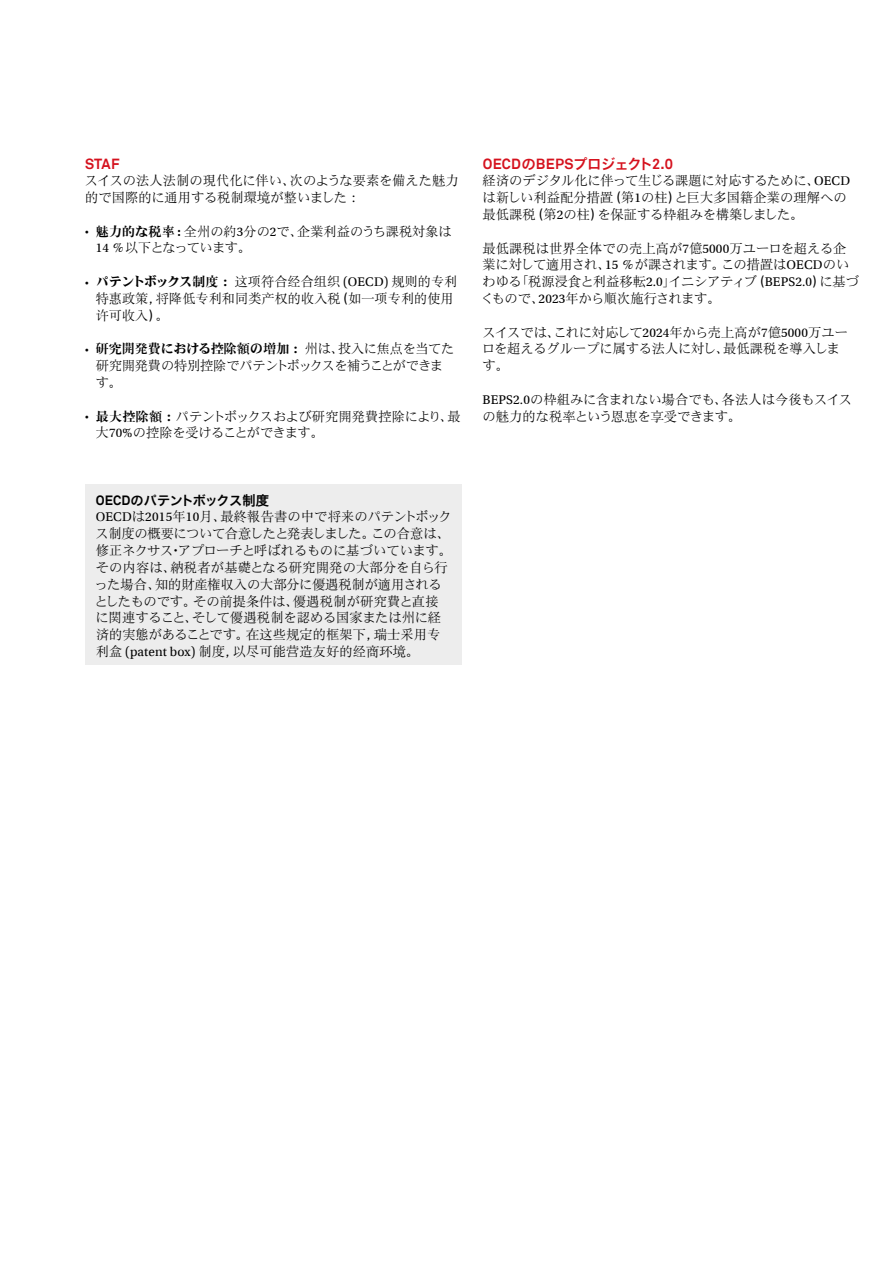
<style>
.page{position:relative;width:893px;height:1263px;background:#fff}
.page>*{position:absolute;margin:0;border:0;box-sizing:border-box;transform-origin:0 0}
.t1{font:14.4px "Akkurat S GE Bold";letter-spacing:.005em;color:#d5121e}
.t2{font:13.2px/16.8px "Utopia S GE Regular";letter-spacing:.01em;color:#000}
.t3{font:13.2px "Akkurat S GE Bold";color:#000}
.t4{font:13.05px/16.6px "Utopia S GE Regular";letter-spacing:.01em;color:#000}
.t5{font:13.05px/16.8px "Utopia S GE Regular";letter-spacing:-.01em;color:#000}
.t6{font:13.05px/16.6px "Utopia S GE Regular";letter-spacing:-.025em;color:#000}
.t7{font:13.05px "Utopia S GE Semibold";color:#000}
.s1{font-family:"Utopia S GE Semibold";font-size:8.25px}
.s2{font-family:"Utopia S GE Semibold"}
.s3{font-size:8.25px}
.s4{font-family:"Utopia S GE Regular"}
</style>
<div class="page">
<div style="left:85px;top:484px;width:376px;height:180px;background:#ededed"></div>
<p class="t1" style="left:85px;top:153px;width:36px">STAF</p>
<p class="t2" style="left:85px;top:172px;width:375px">スイスの法人法制の現代化に伴い、次のような要素を備えた魅力的で国際的に通用する税制環境が整いました：</p>
<p class="t4" style="left:96px;top:222px;width:357px;text-indent:-11px"><span class="s1">•</span> <span class="s2">魅力的な税率 :</span> 全州の約3分の2で、企業利益のうち課税対象は<br>14 ％以下となっています。</p>
<p class="t4" style="left:96px;top:273px;width:363px;text-indent:-11px"><span class="s1">•</span> <span class="s2">パテントボックス制度：</span> 这项符合经合组织 (OECD) 规则的专利特惠政策，将降低专利和同类产权的收入税（如一项专利的使用许可收入）。</p>
<p class="t7" style="left:85px;top:340px;width:371px"><span class="s3">•</span> 研究開発費における控除額の増加： <span class="s4">州は、投入に焦点を当てた</span></p>
<p class="t6" style="left:96px;top:357px;width:349px">研究開発費の特別控除でパテントボックスを補うことができます。</p>
<p class="t5" style="left:96px;top:407px;width:366px;text-indent:-11px"><span class="s1">•</span> <span class="s2">最大控除額：</span>パテントボックスおよび研究開発費控除により、最大70%の控除を受けることができます。</p>
<p class="t3" style="left:96px;top:490px;width:175px">OECDのパテントボックス制度</p>
<p class="t2" style="left:95px;top:508px;width:359px">OECDは2015年10月、最終報告書の中で将来のパテントボックス制度の概要について合意したと発表しました。この合意は、修正ネクサス・アプローチと呼ばれるものに基づいています。その内容は、納税者が基礎となる研究開発の大部分を自ら行った場合、知的財産権収入の大部分に優遇税制が適用されるとしたものです。その前提条件は、優遇税制が研究費と直接に関連すること、そして優遇税制を認める国家または州に経済的実態があることです。在这些规定的框架下，瑞士采用专利盒 (patent box) 制度，以尽可能营造友好的经商环境。</p>
<p class="t1" style="left:483px;top:153px;width:192px">OECDのBEPSプロジェクト2.0</p>
<p class="t2" style="left:482px;top:172px;width:369px">経済のデジタル化に伴って生じる課題に対応するために、OECDは新しい利益配分措置（第1の柱）と巨大多国籍企業の理解への最低課税（第2の柱）を保証する枠組みを構築しました。</p>
<p class="t2" style="left:481px;top:239px;width:380px">最低課税は世界全体での売上高が7億5000万ユーロを超える企業に対して適用され、15 ％が課されます。この措置はOECDのいわゆる「税源浸食と利益移転2.0」イニシアティブ（BEPS2.0）に基づくもので、2023年から順次施行されます。</p>
<p class="t2" style="left:482px;top:323px;width:368px">スイスでは、これに対応して2024年から売上高が7億5000万ユーロを超えるグループに属する法人に対し、最低課税を導入します。</p>
<p class="t2" style="left:483px;top:390px;width:371px">BEPS2.0の枠組みに含まれない場合でも、各法人は今後もスイスの魅力的な税率という恩恵を享受できます。</p>
</div>
